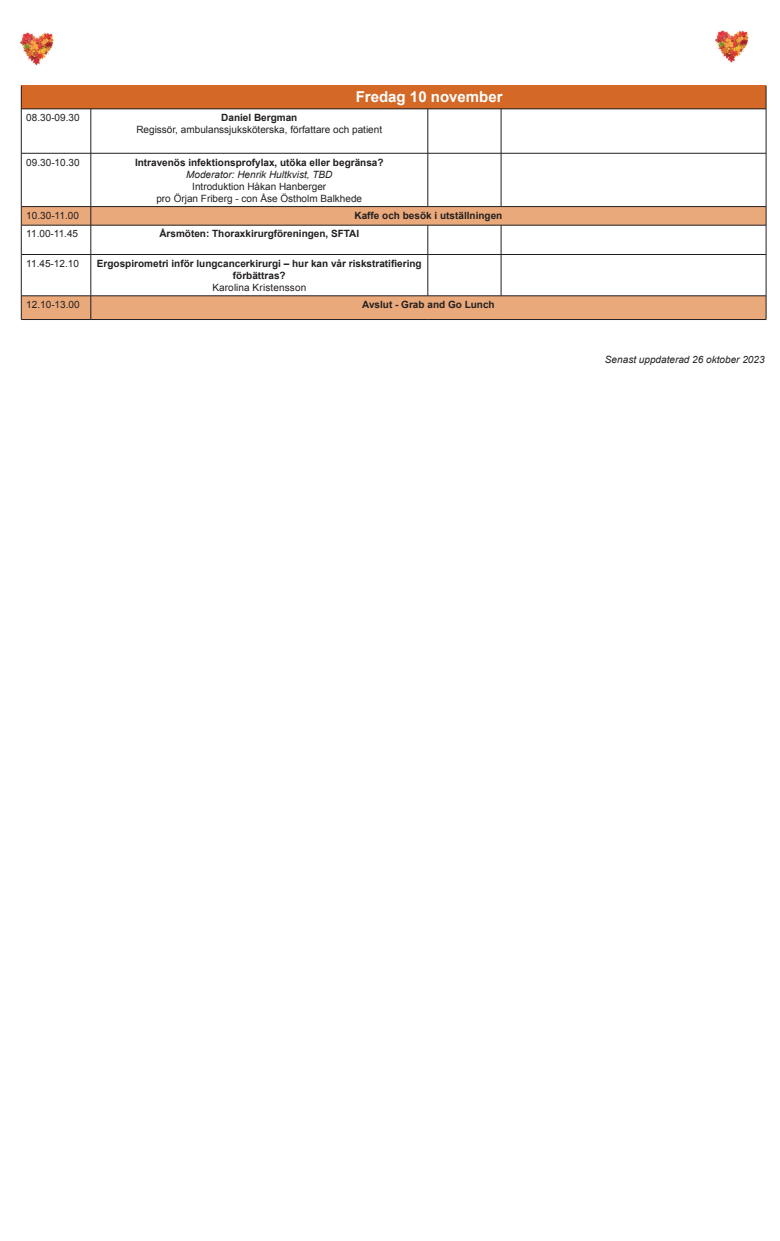
<style>
.page{position:relative;width:780px;height:1241px;background:#fff}
.page>*{position:absolute;margin:0;border:0;box-sizing:border-box;transform-origin:0 0}
.t1{font:700 15px "Arial";color:#fff}
.Föreläsare{font:700 10px/12px "Arial";color:#231f20;text-align:center}
.t2{font:10px "Arial";color:#231f20}
.t3{font:italic 10px "Arial";color:#231f20}
</style>
<div class="page">
<div style="left:21px;top:86px;width:745px;height:23px;background:#d46826"></div>
<svg style="left:22px;top:207px;width:743px;height:112px"></svg>
<svg style="left:21px;top:86px;width:1px;height:23px"></svg>
<svg style="left:765px;top:86px;width:1px;height:23px"></svg>
<hr style="left:21px;top:109px;width:70px;height:1px;background:#231f20">
<hr style="left:21px;top:109px;width:1px;height:44px;background:#231f20">
<hr style="left:91px;top:109px;width:337px;height:1px;background:#231f20">
<hr style="left:91px;top:109px;width:1px;height:44px;background:#231f20">
<hr style="left:428px;top:109px;width:73px;height:1px;background:#231f20">
<hr style="left:427px;top:109px;width:1px;height:44px;background:#231f20">
<hr style="left:501px;top:109px;width:265px;height:1px;background:#231f20">
<hr style="left:501px;top:109px;width:1px;height:44px;background:#231f20">
<hr style="left:765px;top:109px;width:1px;height:44px;background:#231f20">
<hr style="left:21px;top:153px;width:70px;height:1px;background:#231f20">
<hr style="left:21px;top:153px;width:1px;height:53px;background:#231f20">
<hr style="left:91px;top:153px;width:337px;height:1px;background:#231f20">
<hr style="left:91px;top:153px;width:1px;height:53px;background:#231f20">
<hr style="left:428px;top:153px;width:73px;height:1px;background:#231f20">
<hr style="left:427px;top:153px;width:1px;height:53px;background:#231f20">
<hr style="left:501px;top:153px;width:265px;height:1px;background:#231f20">
<hr style="left:501px;top:153px;width:1px;height:53px;background:#231f20">
<hr style="left:765px;top:153px;width:1px;height:53px;background:#231f20">
<hr style="left:21px;top:206px;width:70px;height:1px;background:#231f20">
<hr style="left:91px;top:206px;width:337px;height:1px;background:#231f20">
<hr style="left:428px;top:206px;width:73px;height:1px;background:#231f20">
<hr style="left:501px;top:206px;width:265px;height:1px;background:#231f20">
<hr style="left:21px;top:225px;width:70px;height:1px;background:#231f20">
<svg style="left:21px;top:206px;width:1px;height:48px"></svg>
<hr style="left:91px;top:225px;width:337px;height:1px;background:#231f20">
<svg style="left:91px;top:206px;width:1px;height:48px"></svg>
<hr style="left:428px;top:225px;width:73px;height:1px;background:#231f20">
<svg style="left:427px;top:225px;width:1px;height:29px"></svg>
<hr style="left:501px;top:225px;width:265px;height:1px;background:#231f20">
<svg style="left:501px;top:225px;width:1px;height:29px"></svg>
<svg style="left:765px;top:206px;width:1px;height:48px"></svg>
<hr style="left:21px;top:254px;width:70px;height:1px;background:#231f20">
<hr style="left:21px;top:254px;width:1px;height:42px;background:#231f20">
<hr style="left:91px;top:254px;width:337px;height:1px;background:#231f20">
<hr style="left:91px;top:254px;width:1px;height:42px;background:#231f20">
<hr style="left:428px;top:254px;width:73px;height:1px;background:#231f20">
<hr style="left:427px;top:254px;width:1px;height:42px;background:#231f20">
<hr style="left:501px;top:254px;width:265px;height:1px;background:#231f20">
<hr style="left:501px;top:254px;width:1px;height:42px;background:#231f20">
<hr style="left:765px;top:254px;width:1px;height:42px;background:#231f20">
<hr style="left:21px;top:295px;width:70px;height:1px;background:#231f20">
<svg style="left:21px;top:296px;width:1px;height:23px"></svg>
<hr style="left:91px;top:295px;width:337px;height:1px;background:#231f20">
<svg style="left:91px;top:296px;width:1px;height:23px"></svg>
<hr style="left:428px;top:295px;width:73px;height:1px;background:#231f20">
<hr style="left:501px;top:295px;width:265px;height:1px;background:#231f20">
<svg style="left:765px;top:296px;width:1px;height:23px"></svg>
<hr style="left:21px;top:319px;width:70px;height:1px;background:#231f20">
<hr style="left:91px;top:319px;width:337px;height:1px;background:#231f20">
<hr style="left:428px;top:319px;width:73px;height:1px;background:#231f20">
<hr style="left:501px;top:319px;width:265px;height:1px;background:#231f20">
<img style="left:21px;top:32px;width:33px;height:34px">
<img style="left:715px;top:30px;width:34px;height:33px">
<p class="t1" style="left:356px;top:86px;width:148px">Fredag 10 november</p>
<p class="t2" style="left:26px;top:111px;width:55px">08.30-09.30</p>
<p class="Föreläsare" style="left:221px;top:112px;width:78px">Daniel Bergman</p>
<p class="t2" style="left:136px;top:123px;width:247px">Regissör, ambulanssjuksköterska, författare och patient</p>
<p class="t2" style="left:26px;top:155px;width:55px">09.30-10.30</p>
<p class="Föreläsare" style="left:135px;top:156px;width:250px">Intravenös infektionsprofylax, utöka eller begränsa?</p>
<p class="t3" style="left:186px;top:167px;width:148px">Moderator: Henrik Hultkvist, TBD</p>
<p class="t2" style="left:192px;top:179px;width:135px">Introduktion Håkan Hanberger</p>
<p class="t2" style="left:156px;top:191px;width:207px">pro Örjan Friberg - con Åse Östholm Balkhede</p>
<p class="t2" style="left:26px;top:209px;width:54px">10.30-11.00</p>
<p class="Föreläsare" style="left:354px;top:210px;width:149px">Kaffe och besök i utställningen</p>
<p class="t2" style="left:26px;top:227px;width:53px">11.00-11.45</p>
<p class="Föreläsare" style="left:159px;top:228px;width:201px">Årsmöten: Thoraxkirurgföreningen, SFTAI</p>
<p class="t2" style="left:26px;top:257px;width:54px">11.45-12.10</p>
<p class="Föreläsare" style="left:97px;top:257px;width:326px">Ergospirometri inför lungcancerkirurgi – hur kan vår riskstratifiering förbättras?</p>
<p class="t2" style="left:212px;top:281px;width:95px">Karolina Kristensson</p>
<p class="t2" style="left:26px;top:298px;width:55px">12.10-13.00</p>
<p class="Föreläsare" style="left:362px;top:299px;width:134px">Avslut - Grab and Go Lunch</p>
<p class="t3" style="left:605px;top:352px;width:161px">Senast uppdaterad 26 oktober 2023</p>
</div>
